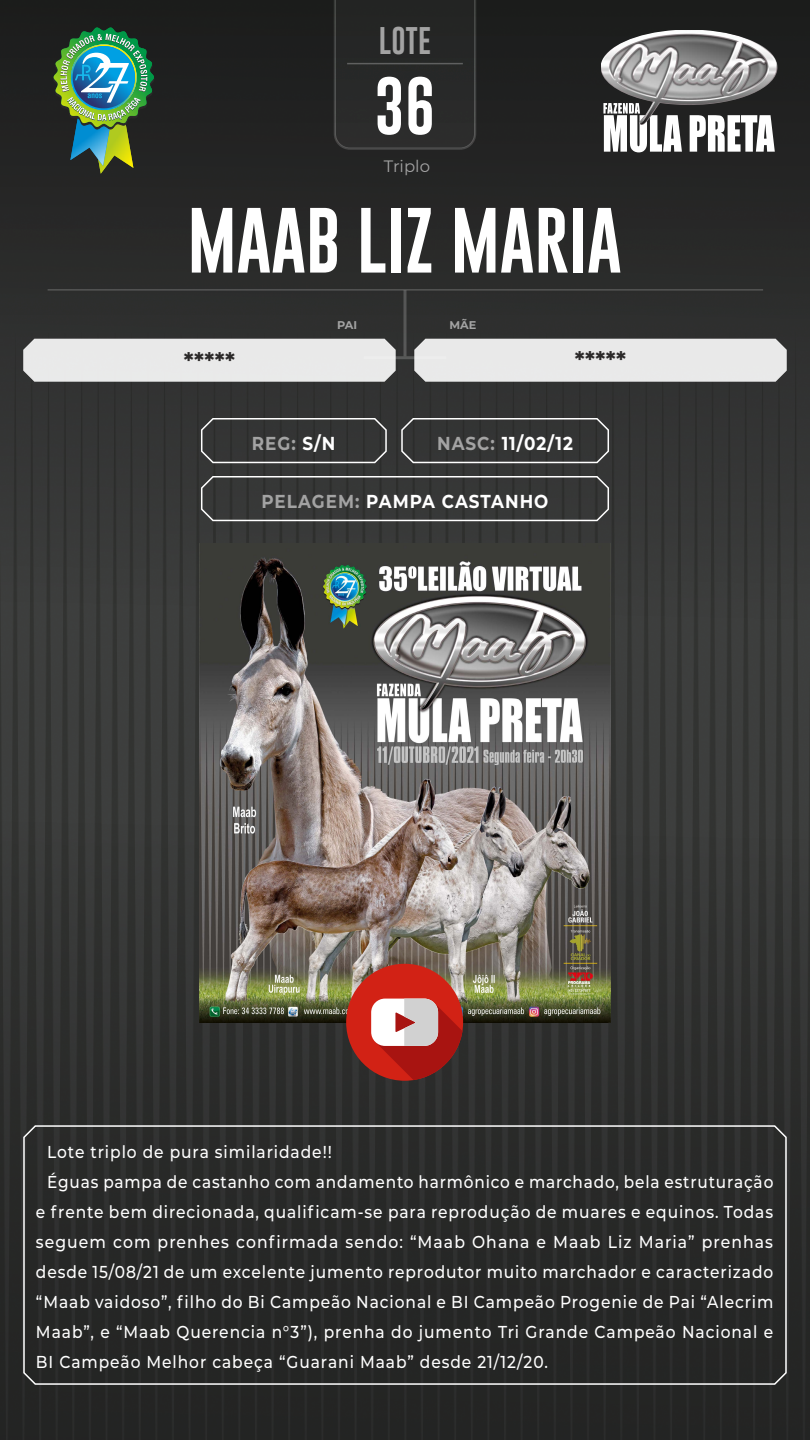
<style>
.page{position:relative;width:810px;height:1440px;background:#fff}
.page>*{position:absolute;margin:0;border:0;box-sizing:border-box;transform-origin:0 0}
.t1{font:67.5px "Gobold";color:#fff}
.t2{font:58.88px "Gobold";color:#fff}
.t3{font:28.12px "Gobold";color:#a3a3a3}
.t4{font:700 22.8px "Montserrat";color:#2b2929}
.t5{font:700 18.75px "Montserrat";letter-spacing:.06em;color:#fff;scale:.9 1}
.t6{font:700 18.75px "Montserrat";color:#a3a3a3;scale:.9 1}
.t7{font:500 17.25px "Montserrat";letter-spacing:.06em;color:#fff;scale:.9 1}
.t8{font:500 17.25px "Montserrat";letter-spacing:.06em;color:#fff;scale:.89 1}
.t9{font:500 17.25px "Montserrat";letter-spacing:.06em;color:#fff;scale:.91 1}
.t10{font:16.5px "Montserrat";color:#a3a3a3}
.t11{font:700 11.25px "Montserrat";color:#a3a3a3}
.s1{color:#fff}
.s2{color:#a3a3a3}
</style>
<div class="page">
<img style="left:0;top:655px;width:810px;height:130px">
<div style="left:0;top:0;width:810px;height:655px;background:linear-gradient(to bottom,#1c1c1c,#3d3e3e)"></div>
<div style="left:0;top:785px;width:810px;height:655px;background:linear-gradient(to bottom,#393a38,#232323)"></div>
<div style="left:334px;top:0;width:142px;height:150px;background:#282828"></div>
<img style="left:199px;top:544px;width:412px;height:478px">
<svg style="left:23px;top:337px;width:373px;height:45px;background:#dddede"></svg>
<svg style="left:414px;top:337px;width:373px;height:45px;background:#ddd"></svg>
<hr style="left:48px;top:289px;width:715px;height:2px;background:#fff">
<hr style="left:404px;top:290px;width:2px;height:66px;background:#fff">
<hr style="left:364px;top:356px;width:82px;height:3px;background:#fff">
<svg style="left:603px;top:125px;width:172px;height:27px"></svg>
<img style="left:601px;top:30px;width:177px;height:95px">
<img style="left:53px;top:27px;width:101px;height:147px">
<svg style="left:200px;top:417px;width:188px;height:47px;background:#414242"></svg>
<svg style="left:401px;top:417px;width:209px;height:47px;background:#414242"></svg>
<svg style="left:200px;top:475px;width:410px;height:47px;background:#434343"></svg>
<hr style="left:347px;top:63px;width:116px;height:1px;background:#a3a3a3">
<svg style="left:22px;top:1124px;width:765px;height:262px;background:#2b2b2b"></svg>
<div style="left:346px;top:964px;width:117px;height:117px;background:#d22215;border-radius:50%"></div>
<svg style="left:371px;top:999px;width:91px;height:81px"></svg>
<h3 class="t3" style="left:379px;top:22px;width:54px">LOTE</h3>
<h2 class="t2" style="left:374px;top:68px;width:63px">36</h2>
<p class="t10" style="left:384px;top:155px;width:48px">Triplo</p>
<h1 class="t1" style="left:188px;top:197px;width:436px">MAAB LIZ MARIA</h1>
<p class="t11" style="left:337px;top:317px;width:22px">PAI</p>
<p class="t11" style="left:449px;top:317px;width:28px">MÃE</p>
<h3 class="t4" style="left:184px;top:344px;width:53px">*****</h3>
<h3 class="t4" style="left:575px;top:344px;width:53px">*****</h3>
<p class="t6" style="left:252px;top:430px;width:94px">REG: <span class="s1">S/N</span></p>
<p class="t5" style="left:437px;top:430px;width:153px"><span class="s2">NASC:</span> 11/02/12</p>
<p class="t5" style="left:261px;top:488px;width:320px"><span class="s2">PELAGEM:</span> PAMPA CASTANHO</p>
<p class="t7" style="left:47px;top:1140px;width:318px">Lote triplo de pura similaridade!!</p>
<p class="t8" style="left:47px;top:1170px;width:817px">Éguas pampa de castanho com andamento harmônico e marchado, bela estruturação</p>
<p class="t7" style="left:36px;top:1200px;width:821px">e frente bem direcionada, qualificam-se para reprodução de muares e equinos. Todas</p>
<p class="t9" style="left:36px;top:1230px;width:811px">seguem com prenhes confirmada sendo: “Maab Ohana e Maab Liz Maria” prenhas</p>
<p class="t8" style="left:36px;top:1260px;width:830px">desde 15/08/21 de um excelente jumento reprodutor muito marchador e caracterizado</p>
<p class="t7" style="left:36px;top:1290px;width:821px">“Maab vaidoso”, filho do Bi Campeão Nacional e BI Campeão Progenie de Pai “Alecrim</p>
<p class="t7" style="left:36px;top:1320px;width:821px">Maab”, e “Maab Querencia n°3”), prenha do jumento Tri Grande Campeão Nacional e</p>
<p class="t7" style="left:36px;top:1350px;width:570px">BI Campeão Melhor cabeça “Guarani Maab” desde 21/12/20.</p>
</div>
